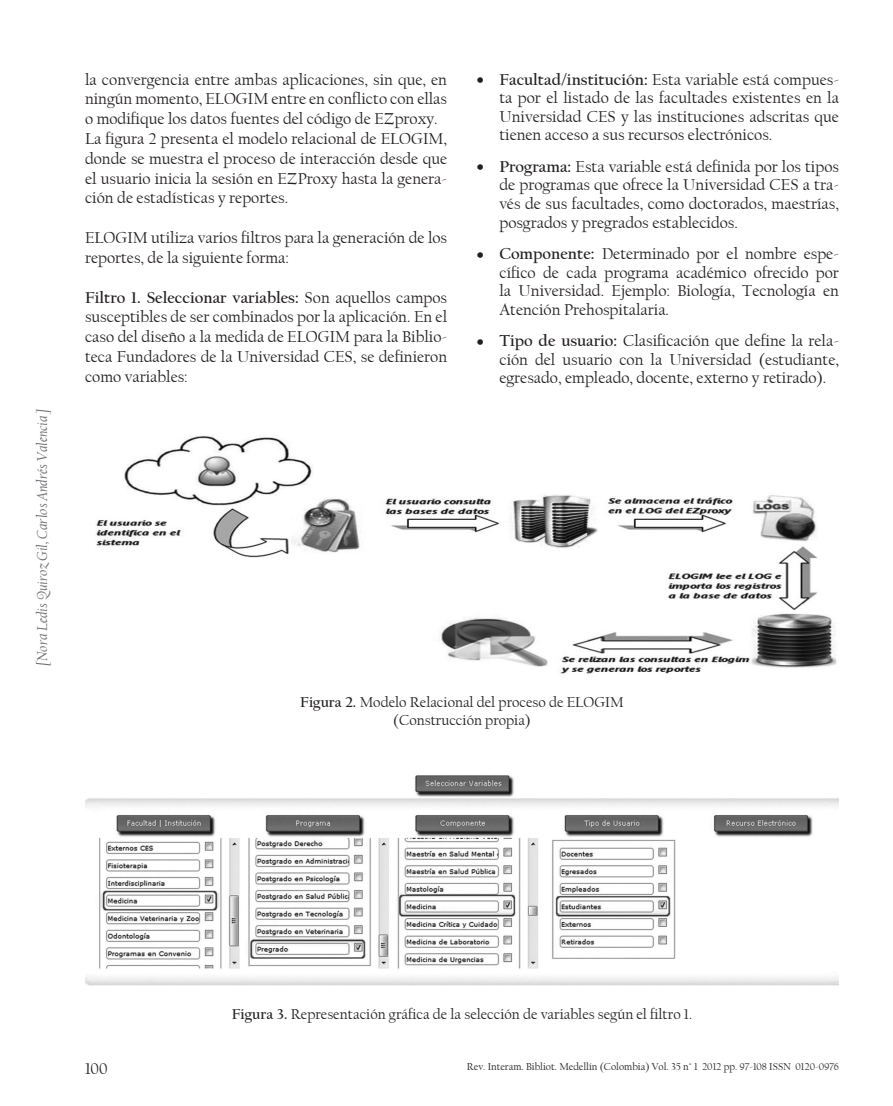
<style>
.page{position:relative;width:893px;height:1106px;background:#fff}
.page>*{position:absolute;margin:0;border:0;box-sizing:border-box;transform-origin:0 0}
.t1{font:16.5px/19.8px "Californian FB";color:#231f20;text-align:justify}
.t2{font:15px/18px "Californian FB";color:#231f20;text-align:center}
.t3{font:italic 15px "Californian FB";color:#6c6d70}
.t4{font:10.5px "Californian FB";color:#231f20}
.s1{font-weight:700}
.s2{font-size:10.5px}
</style>
<div class="page">
<img style="left:85px;top:775px;width:754px;height:210px">
<img style="left:96px;top:435px;width:741px;height:239px">
<p class="t3" style="left:34px;top:665px;width:260px;rotate:-90deg">[Nora Ledis Quiroz Gil, Carlos Andrés Valencia ]</p>
<p class="t1" style="left:85px;top:70px;width:364px;text-align:left">la convergencia entre ambas aplicaciones, sin que, en ningún momento, ELOGIM entre en conflicto con ellas o modifique los datos fuentes del código de EZproxy.<br>La figura 2 presenta el modelo relacional de ELOGIM, donde se muestra el proceso de interacción desde que el usuario inicia la sesión en EZProxy hasta la genera&shy;ción de estadísticas y reportes.</p>
<p class="t1" style="left:85px;top:228px;width:364px">ELOGIM utiliza varios filtros para la generación de los reportes, de la siguiente forma:</p>
<p class="t1" style="left:85px;top:287px;width:364px"><span class="s1">Filtro 1. Seleccionar variables:</span> Son aquellos campos susceptibles de ser combinados por la aplicación. En el caso del diseño a la medida de ELOGIM para la Biblio&shy;teca Fundadores de la Universidad CES, se definieron como variables:</p>
<p class="t1" style="left:499px;top:70px;width:341px;line-height:18.6px;text-indent:-22px"><span class="s2">•</span> <span class="s1">Facultad/institución:</span> Esta variable está compues&shy;ta por el listado de las facultades existentes en la Universidad CES y las instituciones adscritas que tienen acceso a sus recursos electrónicos.</p>
<p class="t1" style="left:499px;top:157px;width:341px;line-height:18.6px;text-indent:-22px"><span class="s2">•</span> <span class="s1">Programa:</span> Esta variable está definida por los tipos de programas que ofrece la Universidad CES a tra&shy;vés de sus facultades, como doctorados, maestrías, posgrados y pregrados establecidos.</p>
<p class="t1" style="left:499px;top:244px;width:341px;line-height:18.6px;text-indent:-22px"><span class="s2">•</span> <span class="s1">Componente:</span> Determinado por el nombre espe&shy;cífico de cada programa académico ofrecido por la Universidad. Ejemplo: Biología, Tecnología en Atención Prehospitalaria.</p>
<p class="t1" style="left:499px;top:332px;width:341px;line-height:18.6px;text-indent:-22px"><span class="s2">•</span> <span class="s1">Tipo de usuario:</span> Clasificación que define la rela&shy;ción del usuario con la Universidad (estudiante, egresado, empleado, docente, externo y retirado).</p>
<p class="t2" style="left:300px;top:693px;width:325px"><span class="s1">Figura 2.</span> Modelo Relacional del proceso de ELOGIM (Construcción propia)</p>
<p class="t2" style="left:232px;top:1005px;width:462px"><span class="s1">Figura 3.</span> Representación gráfica de la selección de variables según el filtro 1.</p>
<p class="t1" style="left:85px;top:1059px;width:24px">100</p>
<p class="t4" style="left:467px;top:1060px;width:374px">Rev. Interam. Bibliot. Medellín (Colombia) Vol. 35 n° 1 2012 pp. 97-108 ISSN 0120-0976</p>
</div>
